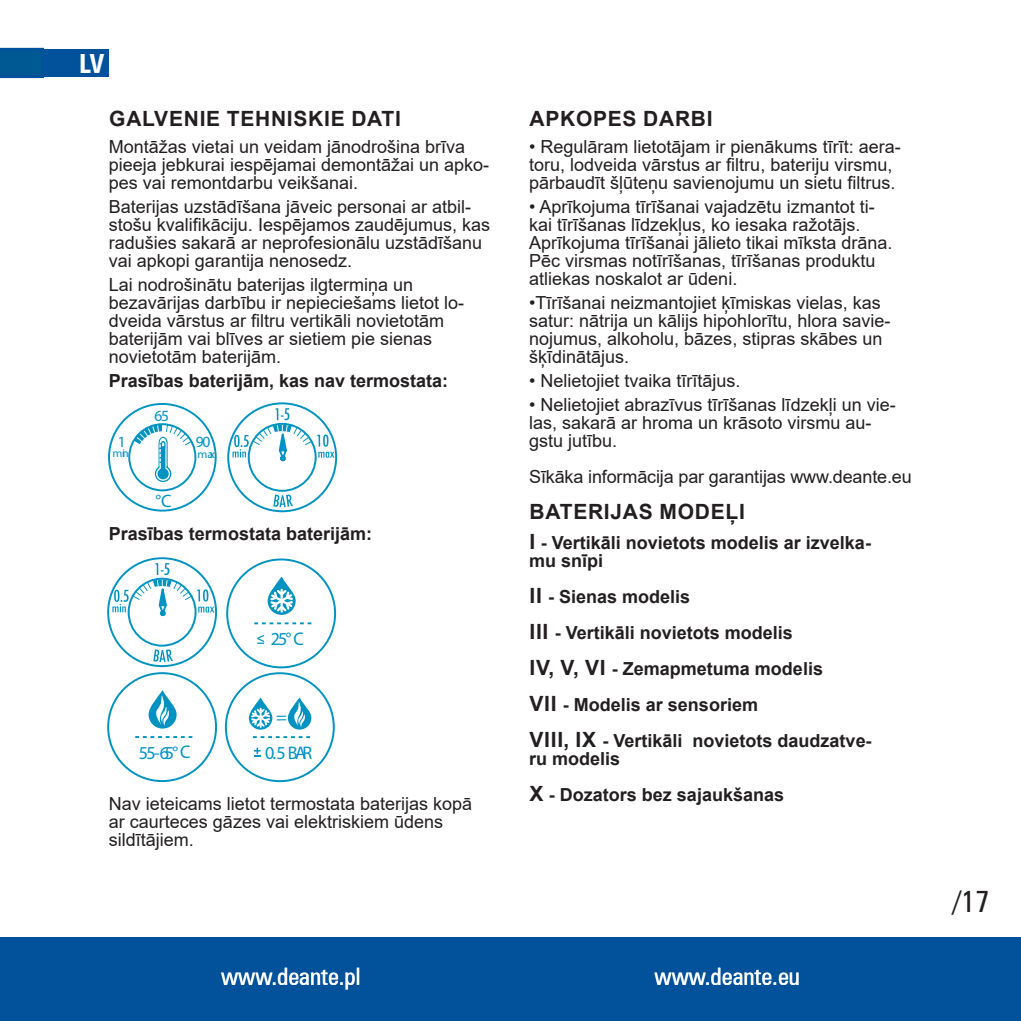
<style>
.page{position:relative;width:1021px;height:1021px;background:#fff}
.page>*{position:absolute;margin:0;border:0;box-sizing:border-box;transform-origin:0 0}
.t1{font:30px "Zurich Cn AT";color:#231f20}
.t2{font:24px "Zurich Cn AT";color:#fff}
.t3{font:700 24px "Zurich Cn PL";color:#fff}
.t4{font:700 21px "Arial";letter-spacing:.035em;color:#231f20}
.t5{font:18.3px "Myriad Pro";color:#0093c1}
.t6{font:18px/18px "Arial";color:#231f20}
.t7{font:700 18px/36px "Arial";color:#231f20}
.t8{font:18px "Myriad Pro";color:#0093c1}
.t9{font:11.4px "Myriad Pro";color:#0093c1;scale:1.05 1}
.s1{font-size:21px}
</style>
<div class="page">
<div style="left:0;top:936px;width:1020px;height:84px;background:#01519b"></div>
<div style="left:107px;top:557px;width:110px;height:110px;border:2px solid #0093c1;border-radius:50%"></div>
<svg style="left:153px;top:649px;width:20px;height:13px"></svg>
<svg style="left:112px;top:563px;width:102px;height:53px"></svg>
<div style="left:226px;top:558px;width:110px;height:110px;border:2px solid #0093c1;border-radius:50%"></div>
<svg style="left:254px;top:622px;width:57px;height:2px"></svg>
<svg style="left:267px;top:576px;width:29px;height:39px"></svg>
<svg style="left:257px;top:634px;width:7px;height:10px"></svg>
<svg style="left:148px;top:690px;width:29px;height:38px"></svg>
<svg style="left:154px;top:695px;width:16px;height:31px"></svg>
<div style="left:107px;top:672px;width:110px;height:110px;border:2px solid #0093c1;border-radius:50%"></div>
<svg style="left:135px;top:736px;width:57px;height:2px"></svg>
<div style="left:225px;top:672px;width:110px;height:110px;border:2px solid #0093c1;border-radius:50%"></div>
<svg style="left:253px;top:736px;width:57px;height:2px"></svg>
<svg style="left:288px;top:697px;width:23px;height:32px"></svg>
<svg style="left:292px;top:701px;width:14px;height:26px"></svg>
<svg style="left:254px;top:747px;width:7px;height:9px"></svg>
<div style="left:227px;top:402px;width:110px;height:110px;border:2px solid #0093c1;border-radius:50%"></div>
<div style="left:248px;top:423px;width:68px;height:69px;border:2px solid #0093c1;border-radius:50%"></div>
<svg style="left:273px;top:494px;width:20px;height:13px"></svg>
<svg style="left:232px;top:408px;width:102px;height:53px"></svg>
<div style="left:108px;top:403px;width:109px;height:108px;border:2px solid #0093c1;border-radius:50%"></div>
<div style="left:128px;top:423px;width:68px;height:68px;border:2px solid #0093c1;border-radius:50%"></div>
<div style="left:0;top:49px;width:108px;height:28px;background:#01519b"></div>
<svg style="left:0;top:48px;width:44px;height:30px"></svg>
<svg style="left:249px;top:697px;width:24px;height:32px"></svg>
<svg style="left:133px;top:410px;width:77px;height:72px"></svg>
<h2 class="t3" style="left:79px;top:47px;width:27px">LV</h2>
<p class="t4" style="left:109px;top:103px;width:32px">Galvenie</p>
<p class="t4" style="left:227px;top:103px;width:14px">tehniskie</p>
<p class="t4" style="left:351px;top:103px;width:13px">dati</p>
<p class="t6" style="left:109px;top:137px;width:382px">Montāžas vietai un veidam jānodrošina brīva pieeja jebkurai iespējamai demontāžai un apko&shy;pes vai remontdarbu veikšanai.</p>
<p class="t6" style="left:109px;top:197px;width:383px">Baterijas uzstādīšana jāveic personai ar atbil&shy;stošu kvalifikāciju. Iespējamos zaudējumus, kas radušies sakarā ar neprofesionālu uzstādīšanu vai apkopi garantija nenosedz.</p>
<p class="t6" style="left:109px;top:275px;width:357px">Lai nodrošinātu baterijas ilgtermiņa un bezavārijas darbību ir nepieciešams lietot lo&shy;dveida vārstus ar filtru vertikāli novietotām baterijām vai blīves ar sietiem pie sienas novietotām baterijām.</p>
<p class="t7" style="left:109px;top:362px;width:341px">Prasības baterijām, kas nav termostata:</p>
<p class="t9" style="left:113px;top:446px;width:17px">min</p>
<p class="t9" style="left:197px;top:447px;width:18px">max</p>
<p class="t8" style="left:155px;top:490px;width:18px">°C</p>
<p class="t7" style="left:109px;top:515px;width:265px">Prasības termostata baterijām:</p>
<p class="t5" style="left:270px;top:628px;width:35px;rotate:-1deg">25° C</p>
<p class="t5" style="left:139px;top:741px;width:53px;rotate:-1deg">55-65° C</p>
<p class="t5" style="left:265px;top:741px;width:49px;rotate:-1deg">0.5 BAR</p>
<p class="t6" style="left:109px;top:794px;width:365px">Nav ieteicams lietot termostata baterijas kopā ar caurteces gāzes vai elektriskiem ūdens sildītājiem.</p>
<p class="t4" style="left:529px;top:103px;width:32px">Apkopes</p>
<p class="t4" style="left:643px;top:103px;width:15px">darbi</p>
<p class="t6" style="left:529px;top:137px;width:373px">• Regulāram lietotājam ir pienākums tīrīt: aera&shy;toru, lodveida vārstus ar filtru, bateriju virsmu, pārbaudīt šļūteņu savienojumu un sietu filtrus.</p>
<p class="t6" style="left:529px;top:197px;width:365px">• Aprīkojuma tīrīšanai vajadzētu izmantot ti&shy;kai tīrīšanas līdzekļus, ko iesaka ražotājs.<br>Aprīkojuma tīrīšanai jālieto tikai mīksta drāna.<br>Pēc virsmas notīrīšanas, tīrīšanas produktu atliekas noskalot ar ūdeni.</p>
<p class="t6" style="left:529px;top:293px;width:363px">•Tīrīšanai neizmantojiet ķīmiskas vielas, kas satur: nātrija un kālijs hipohlorītu, hlora savie&shy;nojumus, alkoholu, bāzes, stipras skābes un šķīdinātājus.</p>
<p class="t6" style="left:529px;top:371px;width:213px">• Nelietojiet tvaika tīrītājus.</p>
<p class="t6" style="left:529px;top:395px;width:368px">• Nelietojiet abrazīvus tīrīšanas līdzekļi un vie&shy;las, sakarā ar hroma un krāsoto virsmu au&shy;gstu jutību.</p>
<p class="t6" style="left:529px;top:467px;width:384px">Sīkāka informācija par garantijas www.deante.eu</p>
<p class="t4" style="left:529px;top:496px;width:31px">Baterijas</p>
<p class="t4" style="left:659px;top:496px;width:17px">mode</p>
<p class="t4" style="left:725px;top:496px;width:18px">ļi</p>
<p class="t7" style="left:529px;top:533px;width:343px;line-height:18px"><span class="s1">I</span> - Vertikāli novietots modelis ar izvelka&shy;mu snīpi</p>
<p class="t7" style="left:529px;top:578px;width:343px"><span class="s1">II</span> - Sienas modelis<br><span class="s1">III</span> - Vertikāli novietots modelis<br><span class="s1">IV, V, VI</span> - Zemapmetuma modelis<br><span class="s1">VII</span> - Modelis ar sensoriem<br><span class="s1">VIII, IX</span> - Vertikāli novietots daudzatve-</p>
<p class="t7" style="left:529px;top:740px;width:256px">ru modelis<br><span class="s1">X</span> - Dozators bez sajaukšanas</p>
<h2 class="t2" style="left:221px;top:962px;width:141px">www.deante.pl</h2>
<h2 class="t2" style="left:654px;top:962px;width:147px">www.deante.eu</h2>
<h1 class="t1" style="left:952px;top:883px;width:39px">/17</h1>
</div>
